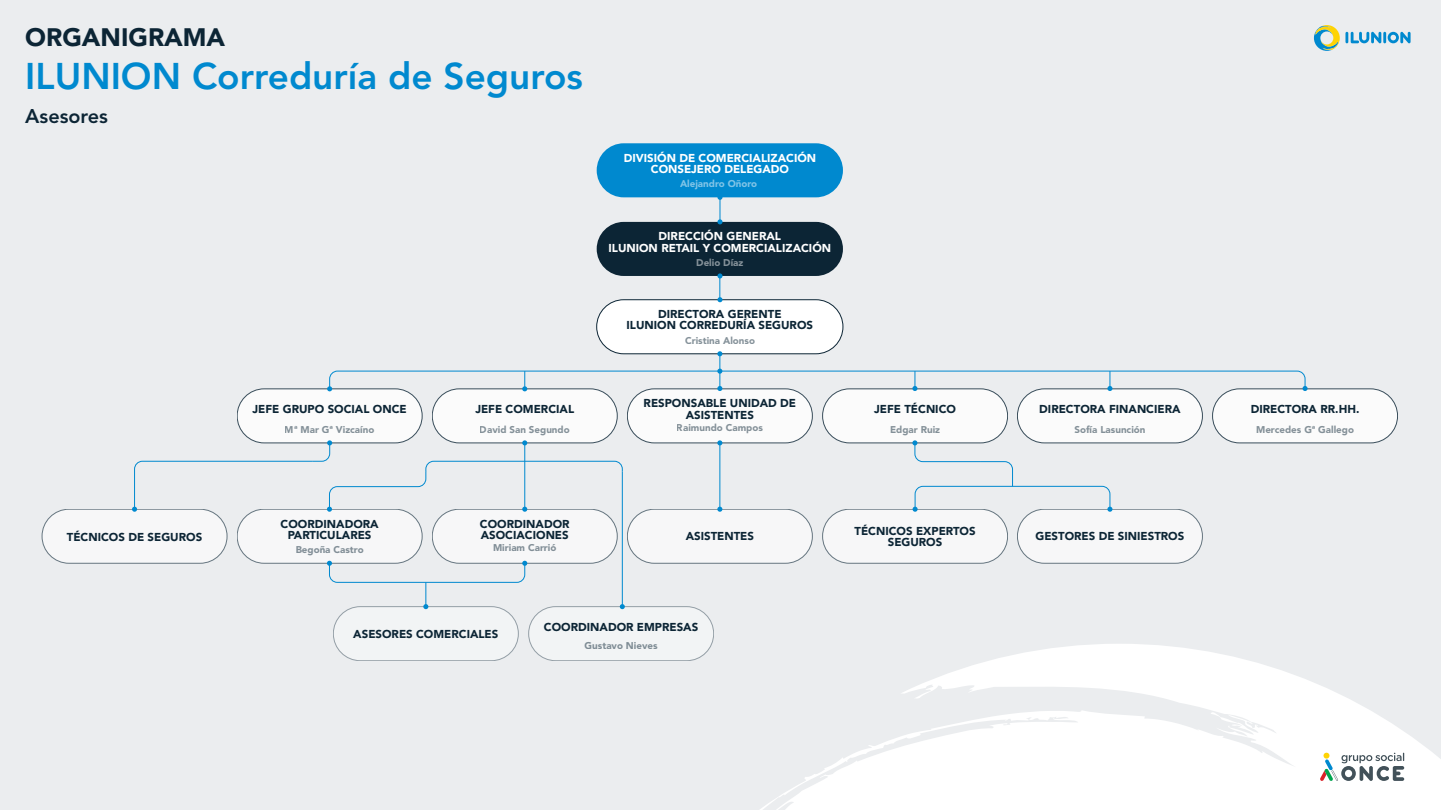
<style>
.page{position:relative;width:1441px;height:810px;background:#fff}
.page>*{position:absolute;margin:0;border:0;box-sizing:border-box;transform-origin:0 0}
.t1{font:800 36.9px "Avenir LT Std";color:#0089cf}
.t2{font:900 25.05px "Avenir LT Std";color:#0c2535}
.t3{font:800 19.8px "Avenir LT Std";color:#0c2535}
.t4{font:900 11.4px/11.2px "Avenir LT Std";color:#0c2535;text-align:center}
.t5{font:900 11.4px/11.2px "Avenir LT Std";color:#fff;text-align:center}
.t6{font:900 9.75px "Avenir LT Std";color:#0c2535}
.t7{font:900 9.75px "Avenir LT Std";color:#fff}
</style>
<div class="page">
<div style="left:0;top:0;width:1440px;height:810px;background:#ebedef"></div>
<svg style="left:691px;top:644px;width:749px;height:166px;fill:#fff"></svg>
<svg style="left:1313px;top:25px;width:26px;height:26px"></svg>
<svg style="left:1345px;top:32px;width:65px;height:11px"></svg>
<div style="left:1313px;top:747px;width:97px;height:40px;background:#fff;border-radius:7px"></div>
<svg style="left:1320px;top:753px;width:83px;height:28px"></svg>
<div style="left:596px;top:143px;width:246px;height:54px;background:#0089cf;border-radius:27px"></div>
<div style="left:596px;top:222px;width:246px;height:54px;background:#0c2535;border-radius:27px"></div>
<div style="left:596px;top:300px;width:246px;height:54px;background:#fff;border-radius:27px"></div>
<div style="left:596px;top:300px;width:247px;height:54px;border:1px solid #0c2535;border-radius:27px"></div>
<div style="left:42px;top:509px;width:185px;height:54px;background:#f7f7f8;border-radius:27px"></div>
<div style="left:42px;top:509px;width:185px;height:54px;border:1px solid #0c2535;border-radius:27px"></div>
<div style="left:627px;top:509px;width:185px;height:54px;background:#f7f7f8;border-radius:27px"></div>
<div style="left:627px;top:509px;width:185px;height:54px;border:1px solid #0c2535;border-radius:27px"></div>
<div style="left:822px;top:509px;width:185px;height:54px;background:#f7f7f8;border-radius:27px"></div>
<div style="left:822px;top:509px;width:185px;height:54px;border:1px solid #0c2535;border-radius:27px"></div>
<div style="left:1017px;top:509px;width:185px;height:54px;background:#f7f7f8;border-radius:27px"></div>
<div style="left:1017px;top:509px;width:185px;height:54px;border:1px solid #0c2535;border-radius:27px"></div>
<div style="left:237px;top:509px;width:185px;height:54px;background:#f7f7f8;border-radius:27px"></div>
<div style="left:432px;top:509px;width:185px;height:54px;background:#f7f7f8;border-radius:27px"></div>
<div style="left:237px;top:389px;width:185px;height:54px;background:#fff;border-radius:27px"></div>
<div style="left:432px;top:389px;width:185px;height:54px;background:#fff;border-radius:27px"></div>
<div style="left:627px;top:389px;width:185px;height:54px;background:#fff;border-radius:27px"></div>
<div style="left:627px;top:389px;width:185px;height:54px;border:1px solid #0c2535;border-radius:27px"></div>
<div style="left:822px;top:389px;width:185px;height:54px;background:#fff;border-radius:27px"></div>
<div style="left:1017px;top:389px;width:185px;height:54px;background:#fff;border-radius:27px"></div>
<div style="left:1212px;top:389px;width:185px;height:54px;background:#fff;border-radius:27px"></div>
<div style="left:1212px;top:389px;width:185px;height:54px;border:1px solid #0c2535;border-radius:27px"></div>
<div style="left:333px;top:607px;width:185px;height:54px;background:#f2f4f5;border-radius:27px"></div>
<div style="left:333px;top:607px;width:185px;height:54px;border:1px solid #0c2535;border-radius:27px"></div>
<div style="left:528px;top:607px;width:185px;height:54px;background:#f2f4f5;border-radius:27px"></div>
<div style="left:528px;top:607px;width:185px;height:54px;border:1px solid #0c2535;border-radius:27px"></div>
<hr style="left:719px;top:354px;width:1px;height:35px;background:#0089cf">
<svg style="left:717px;top:440px;width:5px;height:5px"></svg>
<svg style="left:717px;top:507px;width:5px;height:5px"></svg>
<hr style="left:719px;top:443px;width:1px;height:66px;background:#0089cf">
<hr style="left:622px;top:471px;width:1px;height:136px;background:#0089cf">
<svg style="left:619px;top:604px;width:5px;height:5px"></svg>
<svg style="left:132px;top:440px;width:490px;height:72px"></svg>
<svg style="left:327px;top:561px;width:200px;height:48px"></svg>
<svg style="left:912px;top:440px;width:200px;height:72px"></svg>
<svg style="left:717px;top:273px;width:5px;height:29px"></svg>
<svg style="left:717px;top:351px;width:5px;height:5px"></svg>
<svg style="left:327px;top:369px;width:980px;height:22px"></svg>
<svg style="left:717px;top:197px;width:5px;height:27px"></svg>
<h2 class="t2" style="left:25px;top:22px;width:201px">ORGANIGRAMA</h2>
<h1 class="t1" style="left:25px;top:54px;width:559px">ILUNION Correduría de Seguros</h1>
<h3 class="t3" style="left:25px;top:104px;width:84px">Asesores</h3>
<p class="t4" style="left:252px;top:403px;width:156px">JEFE GRUPO SOCIAL ONCE</p>
<p class="t6" style="left:285px;top:423px;width:91px">Mª Mar Gª Vizcaíno</p>
<p class="t4" style="left:475px;top:403px;width:100px">JEFE COMERCIAL</p>
<p class="t6" style="left:480px;top:423px;width:91px">David San Segundo</p>
<p class="t5" style="left:623px;top:152px;width:194px">DIVISIÓN DE COMERCIALIZACIÓN<br>CONSEJERO DELEGADO</p>
<p class="t7" style="left:680px;top:178px;width:79px">Alejandro Oñoro</p>
<p class="t5" style="left:608px;top:231px;width:224px">DIRECCIÓN GENERAL<br>ILUNION RETAIL Y COMERCIALIZACIÓN</p>
<p class="t7" style="left:696px;top:256px;width:49px">Delio Díaz</p>
<p class="t4" style="left:626px;top:309px;width:188px">DIRECTORA GERENTE<br>ILUNION CORREDURÍA SEGUROS</p>
<p class="t6" style="left:685px;top:334px;width:71px">Cristina Alonso</p>
<p class="t4" style="left:643px;top:398px;width:154px">RESPONSABLE UNIDAD DE<br>ASISTENTES</p>
<p class="t6" style="left:676px;top:422px;width:88px">Raimundo Campos</p>
<p class="t4" style="left:874px;top:403px;width:83px">JEFE TÉCNICO</p>
<p class="t6" style="left:890px;top:423px;width:52px">Edgar Ruiz</p>
<p class="t4" style="left:1039px;top:403px;width:143px">DIRECTORA FINANCIERA</p>
<p class="t6" style="left:1074px;top:423px;width:73px">Sofía Lasunción</p>
<p class="t4" style="left:280px;top:518px;width:100px">COORDINADORA<br>PARTICULARES</p>
<p class="t4" style="left:480px;top:518px;width:91px;text-align:left">COORDINADOR<br>ASOCIACIONES</p>
<p class="t4" style="left:67px;top:531px;width:137px">TÉCNICOS DE SEGUROS</p>
<p class="t4" style="left:685px;top:531px;width:70px">ASISTENTES</p>
<p class="t4" style="left:854px;top:525px;width:123px">TÉCNICOS EXPERTOS<br>SEGUROS</p>
<p class="t4" style="left:1035px;top:531px;width:150px">GESTORES DE SINIESTROS</p>
<p class="t6" style="left:295px;top:544px;width:70px">Begoña Castro</p>
<p class="t6" style="left:493px;top:542px;width:65px">Miriam Carrió</p>
<p class="t4" style="left:353px;top:628px;width:146px">ASESORES COMERCIALES</p>
<p class="t4" style="left:544px;top:621px;width:156px">COORDINADOR EMPRESAS</p>
<p class="t6" style="left:584px;top:639px;width:75px">Gustavo Nieves</p>
<p class="t4" style="left:1250px;top:403px;width:110px">DIRECTORA RR.HH.</p>
<p class="t6" style="left:1255px;top:423px;width:99px">Mercedes Gª Gallego</p>
</div>
